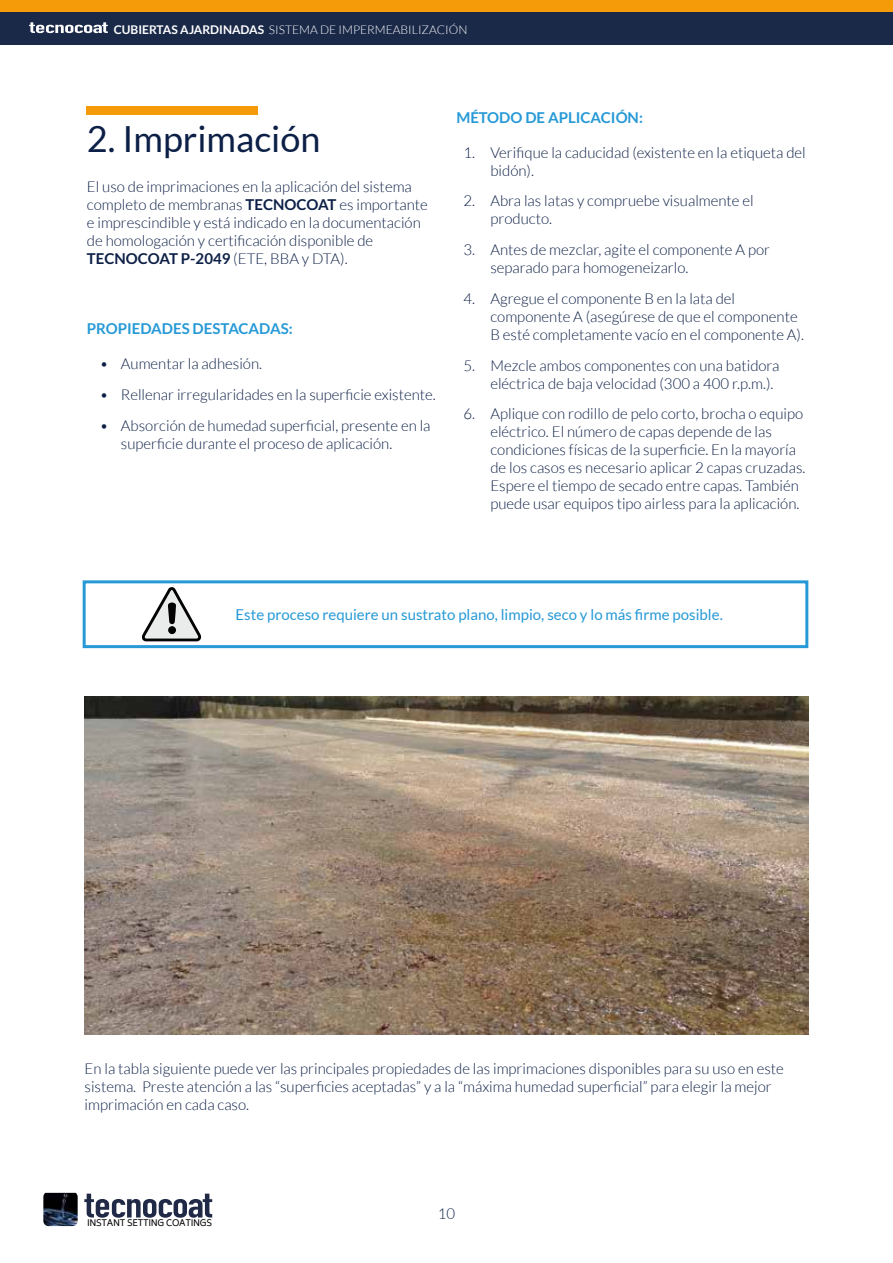
<style>
.page{position:relative;width:893px;height:1263px;background:#fff}
.page>*{position:absolute;margin:0;border:0;box-sizing:border-box;transform-origin:0 0}
.t1{font:36px "Lato";color:#0c1f46}
.t2{font:300 15px/18px "Lato";color:#0c1f46}
.t3{font:15px "Lato";color:#2699d6}
.t4{font:700 15px "Lato";color:#2699d6}
.t5{font:300 12px "Lato";color:#fff}
.t6{font:8.85px "Biryani";letter-spacing:-.035em;color:#000}
.s1{font-weight:700}
</style>
<div class="page">
<div style="left:0;top:12px;width:893px;height:33px;background:#1b2949"></div>
<div style="left:0;top:0;width:893px;height:12px;background:#f59b09"></div>
<svg style="left:84px;top:1193px;width:128px;height:25px"></svg>
<img style="left:43px;top:1193px;width:35px;height:33px">
<svg style="left:29px;top:22px;width:79px;height:11px"></svg>
<img style="left:85px;top:696px;width:723px;height:339px">
<div style="left:86px;top:106px;width:172px;height:9px;background:#f59b09"></div>
<div style="left:83px;top:580px;width:725px;height:68px;border:3px solid #2699d6"></div>
<svg style="left:142px;top:587px;width:59px;height:54px"></svg>
<p class="t5" style="left:114px;top:23px;width:355px"><span class="s1">CUBIERTAS AJARDINADAS</span> SISTEMA DE IMPERMEABILIZACIÓN</p>
<h1 class="t1" style="left:87px;top:119px;width:235px">2. Imprimación</h1>
<p class="t2" style="left:87px;top:178px;width:342px">El uso de imprimaciones en la aplicación del sistema completo de membranas <span class="s1">TECNOCOAT</span> es importante e imprescindible y está indicado en la documentación de homologación y certificación disponible de <span class="s1">TECNOCOAT P-2049</span> (ETE, BBA y DTA).</p>
<p class="t4" style="left:87px;top:320px;width:207px">PROPIEDADES DESTACADAS:</p>
<p class="t2" style="left:100px;top:355px;width:164px">• Aumentar la adhesión.</p>
<p class="t2" style="left:100px;top:386px;width:338px">• Rellenar irregularidades en la superficie existente.</p>
<p class="t2" style="left:121px;top:417px;width:311px;text-indent:-21px">• Absorción de humedad superficial, presente en la superficie durante el proceso de aplicación.</p>
<p class="t4" style="left:456px;top:109px;width:188px">MÉTODO DE APLICACIÓN:</p>
<p class="t2" style="left:490px;top:143px;width:317px;text-indent:-27px">1. Verifique la caducidad (existente en la etiqueta del bidón).</p>
<p class="t2" style="left:490px;top:192px;width:265px;text-indent:-27px">2. Abra las latas y compruebe visualmente el producto.</p>
<p class="t2" style="left:490px;top:241px;width:281px;text-indent:-27px">3. Antes de mezclar, agite el componente A por separado para homogeneizarlo.</p>
<p class="t2" style="left:490px;top:290px;width:315px;text-indent:-27px">4. Agregue el componente B en la lata del componente A (asegúrese de que el componente<br>B esté completamente vacío en el componente A).</p>
<p class="t2" style="left:490px;top:356px;width:291px;text-indent:-27px">5. Mezcle ambos componentes con una batidora eléctrica de baja velocidad (300 a 400 r.p.m.).</p>
<p class="t2" style="left:490px;top:405px;width:316px;text-indent:-27px">6. Aplique con rodillo de pelo corto, brocha o equipo eléctrico. El número de capas depende de las condiciones físicas de la superficie. En la mayoría de los casos es necesario aplicar 2 capas cruzadas.<br>Espere el tiempo de secado entre capas. También puede usar equipos tipo airless para la aplicación.</p>
<p class="t3" style="left:236px;top:606px;width:489px">Este proceso requiere un sustrato plano, limpio, seco y lo más firme posible.</p>
<p class="t2" style="left:85px;top:1060px;width:701px">En la tabla siguiente puede ver las principales propiedades de las imprimaciones disponibles para su uso en este sistema. Preste atención a las “superficies aceptadas” y a la “máxima humedad superficial” para elegir la mejor imprimación en cada caso.</p>
<p class="t6" style="left:87px;top:1218px;width:126px">INSTANT SETTING COATINGS</p>
<p class="t2" style="left:438px;top:1204px;width:19px">10</p>
</div>
